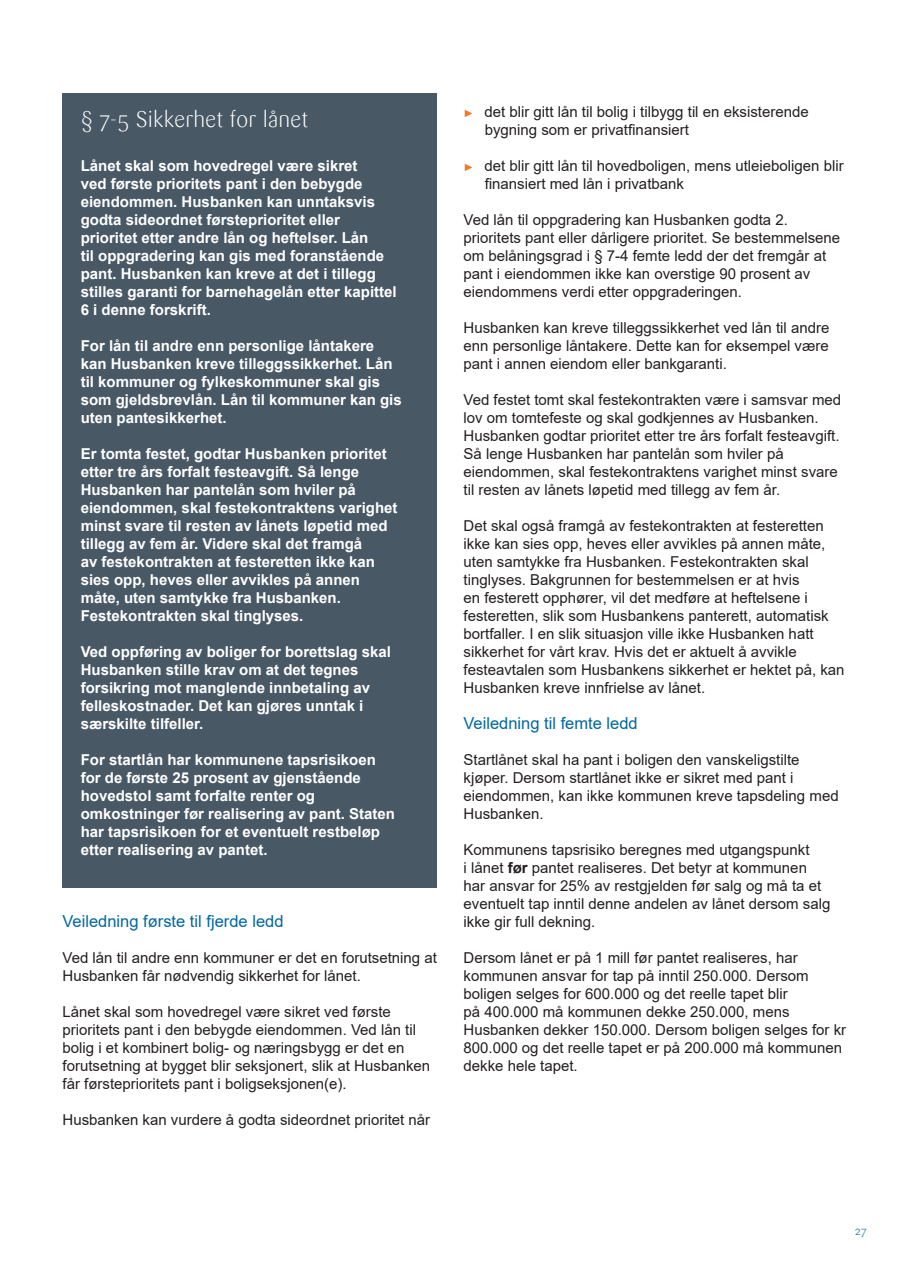
<style>
.page{position:relative;width:910px;height:1280px;background:#fff}
.page>*{position:absolute;margin:0;border:0;box-sizing:border-box;transform-origin:0 0}
.Overskrift_nivå_2{font:300 22.5px "Sari";color:#fff}
.Veiledning{font:16.5px "Arial";color:#0067a0}
.Brødtekst{font:15px/18px "Arial";color:#231f20}
.Brødtekst-2{font:700 15px/18px "Arial";color:#fff}
.t1{font:300 12px "Sari";color:#0067a0}
.s1{font-size:10.5px;color:#f47920}
.s2{font-weight:700}
</style>
<div class="page">
<div style="left:63px;top:94px;width:374px;height:794px;background:#485865"></div>
<p class="Overskrift_nivå_2" style="left:81px;top:107px;width:229px">§ 7-5 Sikkerhet for lånet</p>
<p class="Brødtekst-2" style="left:81px;top:156px;width:317px">Lånet skal som hovedregel være sikret<br>ved første prioritets pant i den bebygde eiendommen. Husbanken kan unntaksvis godta sideordnet førsteprioritet eller prioritet etter andre lån og heftelser. Lån<br>til oppgradering kan gis med foranstående pant. Husbanken kan kreve at det i tillegg stilles garanti for barnehagelån etter kapittel 6 i denne forskrift.</p>
<p class="Brødtekst-2" style="left:81px;top:336px;width:322px">For lån til andre enn personlige låntakere kan Husbanken kreve tilleggssikkerhet. Lån til kommuner og fylkeskommuner skal gis som gjeldsbrevlån. Lån til kommuner kan gis uten pantesikkerhet.</p>
<p class="Brødtekst-2" style="left:81px;top:444px;width:318px">Er tomta festet, godtar Husbanken prioritet etter tre års forfalt festeavgift. Så lenge Husbanken har pantelån som hviler på eiendommen, skal festekontraktens varighet minst svare til resten av lånets løpetid med tillegg av fem år. Videre skal det framgå<br>av festekontrakten at festeretten ikke kan sies opp, heves eller avvikles på annen måte, uten samtykke fra Husbanken.<br>Festekontrakten skal tinglyses.</p>
<p class="Brødtekst-2" style="left:81px;top:642px;width:312px">Ved oppføring av boliger for borettslag skal Husbanken stille krav om at det tegnes forsikring mot manglende innbetaling av felleskostnader. Det kan gjøres unntak i særskilte tilfeller.</p>
<p class="Brødtekst-2" style="left:81px;top:750px;width:316px">For startlån har kommunene tapsrisikoen for de første 25 prosent av gjenstående hovedstol samt forfalte renter og omkostninger før realisering av pant. Staten har tapsrisikoen for et eventuelt restbeløp etter realisering av pantet.</p>
<p class="Veiledning" style="left:63px;top:909px;width:223px">Veiledning første til fjerde ledd</p>
<p class="Brødtekst" style="left:63px;top:948px;width:376px">Ved lån til andre enn kommuner er det en forutsetning at<br>Husbanken får nødvendig sikkerhet for lånet.</p>
<p class="Brødtekst" style="left:63px;top:1002px;width:369px">Lånet skal som hovedregel være sikret ved første prioritets pant i den bebygde eiendommen. Ved lån til bolig i et kombinert bolig- og næringsbygg er det en forutsetning at bygget blir seksjonert, slik at Husbanken får førsteprioritets pant i boligseksjonen(e).</p>
<p class="Brødtekst" style="left:63px;top:1110px;width:369px">Husbanken kan vurdere å godta sideordnet prioritet når</p>
<p class="Brødtekst" style="left:485px;top:102px;width:325px;text-indent:-21px"><span class="s1">►</span> det blir gitt lån til bolig i tilbygg til en eksisterende bygning som er privatfinansiert</p>
<p class="Brødtekst" style="left:485px;top:156px;width:360px;text-indent:-21px"><span class="s1">►</span> det blir gitt lån til hovedboligen, mens utleieboligen blir finansiert med lån i privatbank</p>
<p class="Brødtekst" style="left:463px;top:210px;width:378px">Ved lån til oppgradering kan Husbanken godta 2. prioritets pant eller dårligere prioritet. Se bestemmelsene om belåningsgrad i § 7-4 femte ledd der det fremgår at pant i eiendommen ikke kan overstige 90 prosent av eiendommens verdi etter oppgraderingen.</p>
<p class="Brødtekst" style="left:463px;top:318px;width:367px;text-align:justify">Husbanken kan kreve tilleggssikkerhet ved lån til andre enn personlige låntakere. Dette kan for eksempel være pant i annen eiendom eller bankgaranti.</p>
<p class="Brødtekst" style="left:463px;top:390px;width:379px">Ved festet tomt skal festekontrakten være i samsvar med lov om tomtefeste og skal godkjennes av Husbanken.<br>Husbanken godtar prioritet etter tre års forfalt festeavgift.<br>Så lenge Husbanken har pantelån som hviler på eiendommen, skal festekontraktens varighet minst svare til resten av lånets løpetid med tillegg av fem år.</p>
<p class="Brødtekst" style="left:463px;top:516px;width:383px">Det skal også framgå av festekontrakten at festeretten ikke kan sies opp, heves eller avvikles på annen måte, uten samtykke fra Husbanken. Festekontrakten skal tinglyses. Bakgrunnen for bestemmelsen er at hvis<br>en festerett opphører, vil det medføre at heftelsene i festeretten, slik som Husbankens panterett, automatisk bortfaller. I en slik situasjon ville ikke Husbanken hatt sikkerhet for vårt krav. Hvis det er aktuelt å avvikle festeavtalen som Husbankens sikkerhet er hektet på, kan Husbanken kreve innfrielse av lånet.</p>
<p class="Veiledning" style="left:463px;top:711px;width:176px">Veiledning til femte ledd</p>
<p class="Brødtekst" style="left:463px;top:750px;width:377px">Startlånet skal ha pant i boligen den vanskeligstilte kjøper. Dersom startlånet ikke er sikret med pant i eiendommen, kan ikke kommunen kreve tapsdeling med Husbanken.</p>
<p class="Brødtekst" style="left:463px;top:840px;width:368px">Kommunens tapsrisiko beregnes med utgangspunkt<br>i lånet <span class="s2">før</span> pantet realiseres. Det betyr at kommunen har ansvar for 25% av restgjelden før salg og må ta et eventuelt tap inntil denne andelen av lånet dersom salg ikke gir full dekning.</p>
<p class="Brødtekst" style="left:463px;top:948px;width:384px">Dersom lånet er på 1 mill før pantet realiseres, har kommunen ansvar for tap på inntil 250.000. Dersom boligen selges for 600.000 og det reelle tapet blir<br>på 400.000 må kommunen dekke 250.000, mens Husbanken dekker 150.000. Dersom boligen selges for kr 800.000 og det reelle tapet er på 200.000 må kommunen dekke hele tapet.</p>
<p class="t1" style="left:855px;top:1224px;width:14px">27</p>
</div>
